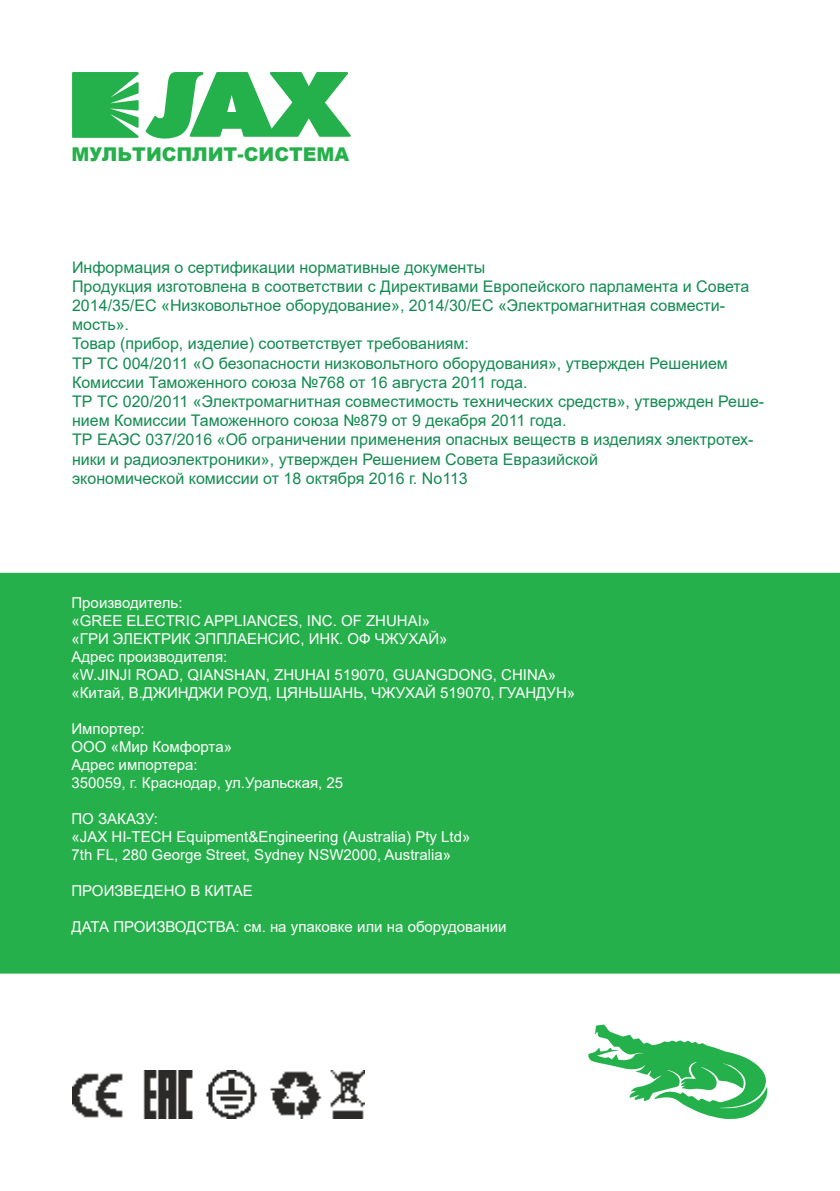
<style>
.page{position:relative;width:840px;height:1191px;background:#fff}
.page>*{position:absolute;margin:0;border:0;box-sizing:border-box;transform-origin:0 0}
.t1{font:900 19px "Arial";color:#26b04b}
.t2{font:16px/19.2px "Arial";color:#128b51}
.t3{font:15px "Arial";color:#fff}
</style>
<div class="page">
<div style="left:0;top:573px;width:839px;height:400px;background:#26b04b"></div>
<img style="left:72px;top:1071px;width:292px;height:48px">
<svg style="left:72px;top:72px;width:67px;height:66px"></svg>
<svg style="left:145px;top:72px;width:205px;height:67px"></svg>
<svg style="left:588px;top:1024px;width:178px;height:95px"></svg>
<p class="t1" style="left:71px;top:140px;width:279px">МУЛЬТИСПЛИТ-СИСТЕМА</p>
<p class="t2" style="left:72px;top:257px;width:414px">Информация о сертификации нормативные документы</p>
<p class="t2" style="left:72px;top:276px;width:678px">Продукция изготовлена в соответствии с Директивами Европейского парламента и Совета<br>2014/35/ЕС «Низковольтное оборудование», 2014/30/ЕС «Электромагнитная совмести&shy;мость».</p>
<p class="t2" style="left:72px;top:334px;width:398px">Товар (прибор, изделие) соответствует требованиям:</p>
<p class="t2" style="left:72px;top:353px;width:657px">ТР ТС 004/2011 «О безопасности низковольтного оборудования», утвержден Решением<br>Комиссии Таможенного союза №768 от 16 августа 2011 года.</p>
<p class="t2" style="left:72px;top:392px;width:693px">ТР ТС 020/2011 «Электромагнитная совместимость технических средств», утвержден Реше&shy;нием Комиссии Таможенного союза №879 от 9 декабря 2011 года.</p>
<p class="t2" style="left:72px;top:430px;width:682px">ТР ЕАЭС 037/2016 «Об ограничении применения опасных веществ в изделиях электротех&shy;ники и радиоэлектроники», утвержден Решением Совета Евразийской</p>
<p class="t2" style="left:72px;top:468px;width:397px">экономической комиссии от 18 октября 2016 г. No113</p>
<p class="t3" style="left:71px;top:592px;width:112px">Производитель:</p>
<p class="t3" style="left:71px;top:610px;width:360px">«GREE ELECTRIC APPLIANCES, INC. OF ZHUHAI»</p>
<p class="t3" style="left:71px;top:628px;width:377px">«ГРИ ЭЛЕКТРИК ЭППЛАЕНСИС, ИНК. ОФ ЧЖУХАЙ»</p>
<p class="t3" style="left:71px;top:646px;width:157px">Адрес производителя:</p>
<p class="t3" style="left:71px;top:664px;width:486px">«W.JINJI ROAD, QIANSHAN, ZHUHAI 519070, GUANGDONG, CHINA»</p>
<p class="t3" style="left:71px;top:682px;width:505px">«Китай, В.ДЖИНДЖИ РОУД, ЦЯНЬШАНЬ, ЧЖУХАЙ 519070, ГУАНДУН»</p>
<p class="t3" style="left:71px;top:718px;width:75px">Импортер:</p>
<p class="t3" style="left:71px;top:736px;width:162px">ООО «Мир Комфорта»</p>
<p class="t3" style="left:71px;top:754px;width:128px">Адрес импортера:</p>
<p class="t3" style="left:71px;top:772px;width:273px">350059, г. Краснодар, ул.Уральская, 25</p>
<p class="t3" style="left:71px;top:808px;width:88px">ПО ЗАКАЗУ:</p>
<p class="t3" style="left:71px;top:826px;width:400px">«JAX HI-TECH Equipment&amp;Engineering (Australia) Pty Ltd»</p>
<p class="t3" style="left:71px;top:844px;width:381px">7th FL, 280 George Street, Sydney NSW2000, Australia»</p>
<p class="t3" style="left:71px;top:880px;width:183px">ПРОИЗВЕДЕНО В КИТАЕ</p>
<p class="t3" style="left:71px;top:916px;width:436px">ДАТА ПРОИЗВОДСТВА: см. на упаковке или на оборудовании</p>
</div>
